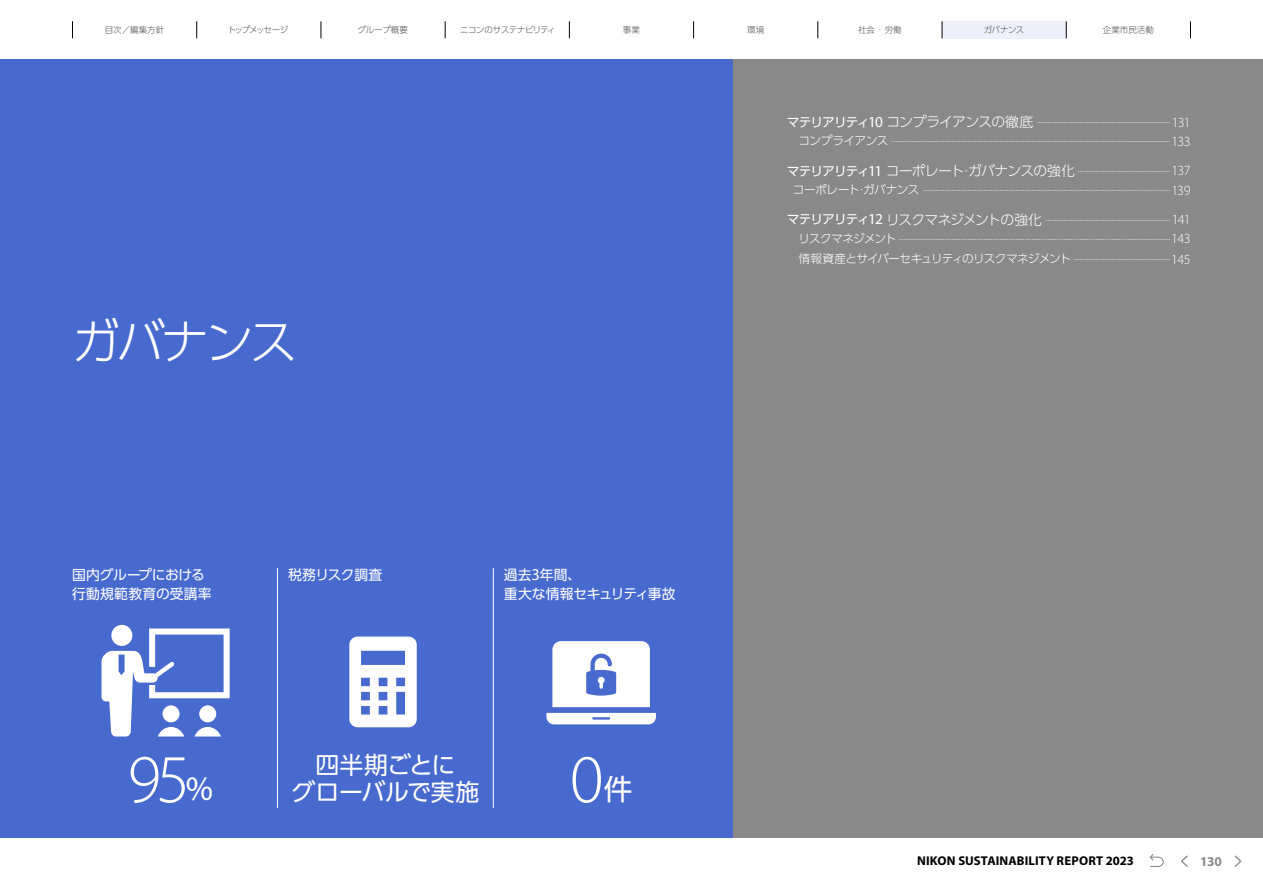
<style>
.page{position:relative;width:1263px;height:893px;background:#fff}
.page>*{position:absolute;margin:0;border:0;box-sizing:border-box;transform-origin:0 0}
.t1{font:300 68.85px "Myriad Pro";color:#fff}
.t2{font:300 47.85px "PUD Shin Go Pr 6 N";letter-spacing:-.07em;color:#fff}
.t3{font:28.65px "PUD Shin Go Pr 6 N";color:#fff}
.t4{font:23.85px "PUD Shin Go Pr 6 N";letter-spacing:-.01em;color:#fff}
.t5{font:16.65px "Myriad Pro";color:#fff}
.t6{font:300 13.8px "PUD Shin Go Pr 6 N";letter-spacing:-.05em;color:#fff}
.t7{font:13.8px/19.2px "PUD Shin Go Pr 6 N";letter-spacing:-.005em;color:#fff}
.t8{font:13.8px "PUD Shin Go Pr 6 N";letter-spacing:-.025em;color:#fff}
.t9{font:13.8px "PUD Shin Go Pr 6 N";letter-spacing:-.04em;color:#fff}
.t10{font:700 13.35px "Myriad Pro";color:#898989}
.t11{font:700 12.75px "Myriad Pro";letter-spacing:.01em;color:#000}
.t12{font:300 11.7px "PUD Shin Go Pr 6 N";letter-spacing:-.055em;color:#fff}
.t13{font:300 11.7px "PUD Shin Go Pr 6 N";letter-spacing:-.085em;color:#fff}
.t14{font:300 10.2px "Myriad Pro";color:#fff}
.t15{font:300 8.55px "PUD Shin Go Pr 6 N";letter-spacing:-.035em;color:#5a5757}
.t16{font:300 8.55px "PUD Shin Go Pr 6 N";letter-spacing:-.065em;color:#5a5757}
.t17{font:300 8.55px "PUD Shin Go Pr 6 N";letter-spacing:-.135em;color:#5a5757}
.s1{font-weight:400;font-size:12.75px}
.s2{font-family:"Myriad Pro";font-weight:400;font-size:15.3px}
.s3{font-size:14.1px}
.s4{font-weight:400;font-size:34.5px}
</style>
<div class="page">
<svg style="left:72px;top:21px;width:1px;height:17px"></svg>
<svg style="left:1190px;top:21px;width:1px;height:17px"></svg>
<div style="left:0;top:60px;width:1263px;height:778px;background:#898989"></div>
<div style="left:0;top:60px;width:732px;height:778px;background:#486acf"></div>
<div style="left:942px;top:21px;width:124px;height:17px;background:#edf0fa"></div>
<svg style="left:546px;top:713px;width:110px;height:11px"></svg>
<hr style="left:277px;top:568px;width:1px;height:240px;background:#fff">
<hr style="left:493px;top:568px;width:1px;height:240px;background:#fff">
<svg style="left:349px;top:637px;width:68px;height:90px"></svg>
<svg style="left:552px;top:641px;width:98px;height:66px;background:#e5eaf8"></svg>
<div style="left:111px;top:625px;width:21px;height:21px;background:#fff;border-radius:50%"></div>
<svg style="left:101px;top:628px;width:129px;height:108px"></svg>
<svg style="left:196px;top:21px;width:1px;height:17px"></svg>
<svg style="left:693px;top:21px;width:1px;height:17px"></svg>
<svg style="left:445px;top:21px;width:1px;height:17px"></svg>
<svg style="left:942px;top:21px;width:1px;height:17px"></svg>
<svg style="left:321px;top:21px;width:1px;height:17px"></svg>
<svg style="left:817px;top:21px;width:1px;height:17px"></svg>
<svg style="left:569px;top:21px;width:1px;height:17px"></svg>
<svg style="left:1066px;top:21px;width:1px;height:17px"></svg>
<svg style="left:1181px;top:855px;width:7px;height:12px"></svg>
<svg style="left:1234px;top:855px;width:8px;height:12px"></svg>
<svg style="left:1149px;top:854px;width:15px;height:13px"></svg>
<p class="t15" style="left:105px;top:23px;width:61px">目次／編集方針</p>
<p class="t17" style="left:228px;top:23px;width:62px">トップメッセージ</p>
<p class="t15" style="left:358px;top:23px;width:52px">グループ概要</p>
<p class="t16" style="left:460px;top:23px;width:96px">ニコンのサステナビリティ</p>
<p class="t15" style="left:623px;top:23px;width:19px">事業</p>
<h2 class="t2" style="left:72px;top:305px;width:227px">ガバナンス</h2>
<p class="t15" style="left:747px;top:23px;width:19px">環境</p>
<p class="t15" style="left:858px;top:23px;width:45px">社会・労働</p>
<p class="t15" style="left:984px;top:23px;width:42px">ガバナンス</p>
<p class="t15" style="left:1103px;top:23px;width:53px">企業市民活動</p>
<h3 class="t6" style="left:787px;top:111px;width:248px"><span class="s1">マテリアリティ</span><span class="s2">10</span> コンプライアンスの徹底</h3>
<p class="t14" style="left:891px;top:133px;width:301px">.............................................................................................................................................................<span class="s3">133</span></p>
<p class="t14" style="left:1037px;top:114px;width:155px">...........................................................................<span class="s3">131</span></p>
<p class="t12" style="left:787px;top:132px;width:103px">　コンプライアンス</p>
<h3 class="t6" style="left:787px;top:160px;width:290px"><span class="s1">マテリアリティ</span><span class="s2">11</span> コーポレートガバナンスの強化</h3>
<p class="t14" style="left:923px;top:182px;width:269px">...........................................................................................................................................<span class="s3">139</span></p>
<p class="t14" style="left:1078px;top:162px;width:114px">....................................................<span class="s3">137</span></p>
<h3 class="t6" style="left:959px;top:160px;width:15px">・</h3>
<p class="t12" style="left:793px;top:181px;width:128px">コーポレートガバナンス</p>
<p class="t12" style="left:856px;top:181px;width:13px">・</p>
<h3 class="t6" style="left:787px;top:209px;width:257px"><span class="s1">マテリアリティ</span><span class="s2">12</span> リスクマネジメントの強化</h3>
<p class="t14" style="left:898px;top:230px;width:294px">.........................................................................................................................................................<span class="s3">143</span></p>
<p class="t14" style="left:1046px;top:211px;width:146px">......................................................................<span class="s3">141</span></p>
<p class="t13" style="left:787px;top:230px;width:111px">　リスクマネジメント</p>
<p class="t12" style="left:787px;top:250px;width:286px">　情報資産とサイバーセキュリティのリスクマネジメント</p>
<p class="t14" style="left:1074px;top:251px;width:118px">......................................................<span class="s3">145</span></p>
<h3 class="t7" style="left:72px;top:566px;width:141px">国内グループにおける行動規範教育の受講率</h3>
<h3 class="t7" style="left:540px;top:566px;width:43px">年間、</h3>
<h3 class="t9" style="left:288px;top:567px;width:96px">税務リスク調査</h3>
<h3 class="t7" style="left:504px;top:566px;width:29px">過去</h3>
<h3 class="t5" style="left:531px;top:564px;width:10px">3</h3>
<h3 class="t8" style="left:504px;top:587px;width:173px">重大な情報セキュリティ事故</h3>
<h1 class="t1" style="left:127px;top:738px;width:87px">95<span class="s4">%</span></h1>
<h3 class="t4" style="left:315px;top:751px;width:142px">四半期ごとに</h3>
<h3 class="t4" style="left:291px;top:779px;width:189px">グローバルで実施</h3>
<h1 class="t1" style="left:570px;top:738px;width:35px">0</h1>
<h3 class="t3" style="left:604px;top:773px;width:30px">件</h3>
<p class="t11" style="left:917px;top:852px;width:218px">NIKON SUSTAINABILITY REPORT 2023</p>
<h3 class="t10" style="left:1200px;top:852px;width:23px">130</h3>
</div>
